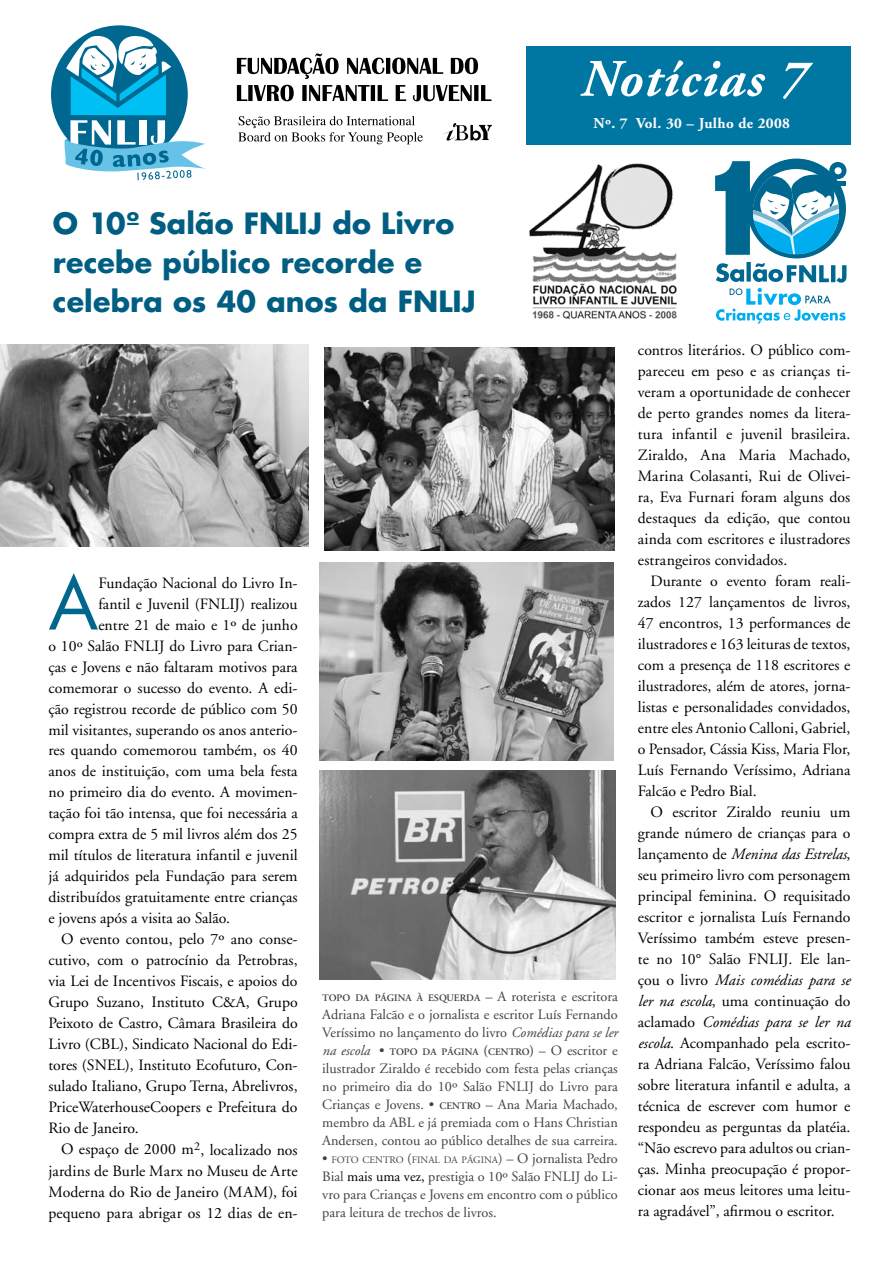
<style>
.page{position:relative;width:893px;height:1263px;background:#fff}
.page>*{position:absolute;margin:0;border:0;box-sizing:border-box;transform-origin:0 0}
.t1{font:71.4px "Futura";color:#00668d}
.t2{font:italic 700 52.5px "Adobe Garamond";letter-spacing:.025em;color:#fff}
.t3{font:700 28.5px/39px "Futura";letter-spacing:.005em;color:#005e82}
.t4{font:15.75px/21px "Adobe Garamond";color:#000;text-align:justify}
.t5{font:700 15px "Adobe Garamond";letter-spacing:.025em;color:#fff}
.t6{font:14.25px/18px "Adobe Garamond";color:#414142;text-align:justify}
.t7{font:600 10.05px "Adobe Garamond";color:#414142}
.t8{font:10.05px "Adobe Garamond";color:#414142}
.s1{font-weight:400;font-size:14.25px}
.s2{font-style:italic}
.s3{font-weight:400;font-style:italic;font-size:14.25px}
.s4{font-size:14.25px}
.s5{font-weight:600;font-size:10.05px}
.s6{color:#000}
</style>
<div class="page">
<img style="left:0;top:345px;width:309px;height:201px">
<div style="left:526px;top:47px;width:324px;height:98px;background:#0076a3"></div>
<img style="left:443px;top:123px;width:49px;height:18px">
<svg style="left:237px;top:53px;width:241px;height:26px"></svg>
<svg style="left:237px;top:85px;width:254px;height:16px"></svg>
<svg style="left:238px;top:116px;width:185px;height:28px"></svg>
<div style="left:51px;top:25px;width:137px;height:138px;background:#006890;border-radius:50%"></div>
<svg style="left:64px;top:35px;width:142px;height:145px"></svg>
<img style="left:324px;top:348px;width:290px;height:202px">
<img style="left:319px;top:563px;width:295px;height:197px">
<svg style="left:716px;top:263px;width:130px;height:61px"></svg>
<div style="left:747px;top:159px;width:99px;height:99px;background:#006890;border-radius:50%"></div>
<div style="left:829px;top:162px;width:17px;height:17px;background:#006890;border-radius:50%"></div>
<div style="left:834px;top:167px;width:8px;height:7px;background:#fff;border-radius:50%"></div>
<div style="left:833px;top:181px;width:12px;height:5px;background:#006890"></div>
<svg style="left:715px;top:161px;width:124px;height:94px"></svg>
<img style="left:319px;top:770px;width:297px;height:210px">
<img style="left:529px;top:163px;width:148px;height:156px">
<h2 class="t2" style="left:579px;top:50px;width:227px">Notícias 7</h2>
<h3 class="t3" style="left:53px;top:203px;width:424px">O 10º Salão FNLIJ do Livro recebe público recorde e celebra os 40 anos da FNLIJ</h3>
<p class="t5" style="left:593px;top:115px;width:198px">Nº. 7 Vol. 30 – Julho de 2008</p>
<h1 class="t1" style="left:48px;top:554px;width:51px">A</h1>
<p class="t4" style="left:98px;top:572px;width:201px">Fundação Nacional do Livro In-</p>
<p class="t4" style="left:98px;top:593px;width:201px">fantil e Juvenil (FNLIJ) realizou</p>
<p class="t4" style="left:98px;top:614px;width:201px">entre 21 de maio e 1º de junho</p>
<p class="t4" style="left:48px;top:635px;width:251px">o 10º Salão FNLIJ do Livro para Crian-</p>
<p class="t4" style="left:48px;top:656px;width:251px">ças e Jovens e não faltaram motivos para</p>
<p class="t4" style="left:48px;top:677px;width:251px">comemorar o sucesso do evento. A edi-</p>
<p class="t4" style="left:48px;top:698px;width:251px">ção registrou recorde de público com 50</p>
<p class="t4" style="left:48px;top:719px;width:251px">mil visitantes, superando os anos anterio-</p>
<p class="t4" style="left:48px;top:740px;width:251px">res quando comemorou também, os 40</p>
<p class="t4" style="left:48px;top:761px;width:251px">anos de instituição, com uma bela festa</p>
<p class="t4" style="left:48px;top:782px;width:251px">no primeiro dia do evento. A movimen-</p>
<p class="t4" style="left:48px;top:803px;width:251px">tação foi tão intensa, que foi necessária a</p>
<p class="t4" style="left:48px;top:824px;width:251px">compra extra de 5 mil livros além dos 25</p>
<p class="t4" style="left:48px;top:845px;width:251px">mil títulos de literatura infantil e juvenil</p>
<p class="t4" style="left:48px;top:866px;width:251px">já adquiridos pela Fundação para serem</p>
<p class="t4" style="left:48px;top:887px;width:251px">distribuídos gratuitamente entre crianças</p>
<p class="t4" style="left:48px;top:908px;width:183px">e jovens após a visita ao Salão.</p>
<p class="t4" style="left:61px;top:929px;width:238px">O evento contou, pelo 7º ano conse-</p>
<p class="t4" style="left:48px;top:950px;width:251px">cutivo, com o patrocínio da Petrobras,</p>
<p class="t4" style="left:48px;top:971px;width:251px">via Lei de Incentivos Fiscais, e apoios do</p>
<p class="t4" style="left:48px;top:992px;width:251px">Grupo Suzano, Instituto C&amp;A, Grupo</p>
<p class="t4" style="left:48px;top:1013px;width:251px">Peixoto de Castro, Câmara Brasileira do</p>
<p class="t4" style="left:48px;top:1034px;width:251px">Livro (CBL), Sindicato Nacional do Edi-</p>
<p class="t4" style="left:48px;top:1055px;width:251px">tores (SNEL), Instituto Ecofuturo, Con-</p>
<p class="t4" style="left:48px;top:1076px;width:251px">sulado Italiano, Grupo Terna, Abrelivros,</p>
<p class="t4" style="left:48px;top:1097px;width:251px">PriceWaterhouseCoopers e Prefeitura do</p>
<p class="t4" style="left:48px;top:1118px;width:92px">Rio de Janeiro.</p>
<p class="t4" style="left:61px;top:1139px;width:238px">O espaço de 2000 m<sup>2</sup>, localizado nos</p>
<p class="t4" style="left:48px;top:1160px;width:251px">jardins de Burle Marx no Museu de Arte</p>
<p class="t4" style="left:48px;top:1181px;width:251px">Moderna do Rio de Janeiro (MAM), foi</p>
<p class="t4" style="left:48px;top:1202px;width:251px">pequeno para abrigar os 12 dias de en-</p>
<p class="t7" style="left:322px;top:992px;width:297px">TOPO DA PÁGINA À ESQUERDA <span class="s1">– A roterista e escritora</span></p>
<p class="t6" style="left:322px;top:1006px;width:297px">Adriana Falcão e o jornalista e escritor Luís Fernando<br>Veríssimo no lançamento do livro <span class="s2">Comédias para se ler</span></p>
<p class="t7" style="left:322px;top:1046px;width:297px"><span class="s3">na escola</span> <span class="s1">•</span> TOPO DA PÁGINA <span class="s4">(</span>CENTRO<span class="s4">)</span> <span class="s1">– O escritor e</span></p>
<p class="t6" style="left:322px;top:1060px;width:297px">ilustrador Ziraldo é recebido com festa pelas crianças no primeiro dia do 10º Salão FNLIJ do Livro para Crianças e Jovens. • <span class="s5">CENTRO</span> – Ana Maria Machado, membro da ABL e já premiada com o Hans Christian Andersen, contou ao público detalhes de sua carreira.</p>
<p class="t8" style="left:322px;top:1155px;width:297px"><span class="s4">•</span> FOTO CENTRO <span class="s4">(</span>FINAL DA PÁGINA<span class="s4">)</span> <span class="s4">– O jornalista Pedro</span></p>
<p class="t6" style="left:322px;top:1168px;width:297px">Bial <span class="s6">mais uma vez,</span> prestigia o 10º Salão FNLIJ do Li&shy;vro para Crianças e Jovens em encontro com o público para leitura de trechos de livros.</p>
<p class="t4" style="left:638px;top:340px;width:214px">contros literários. O público com&shy;pareceu em peso e as crianças ti&shy;veram a oportunidade de conhecer de perto grandes nomes da litera&shy;tura infantil e juvenil brasileira.<br>Ziraldo, Ana Maria Machado, Marina Colasanti, Rui de Olivei&shy;ra, Eva Furnari foram alguns dos destaques da edição, que contou ainda com escritores e ilustradores estrangeiros convidados.</p>
<p class="t4" style="left:638px;top:571px;width:214px;text-indent:13px">Durante o evento foram reali&shy;zados 127 lançamentos de livros, 47 encontros, 13 performances de ilustradores e 163 leituras de textos, com a presença de 118 escritores e ilustradores, além de atores, jorna&shy;listas e personalidades convidados, entre eles Antonio Calloni, Gabriel, o Pensador, Cássia Kiss, Maria Flor, Luís Fernando Veríssimo, Adriana Falcão e Pedro Bial.</p>
<p class="t4" style="left:638px;top:802px;width:214px;text-indent:13px">O escritor Ziraldo reuniu um grande número de crianças para o lançamento de <span class="s2">Menina das Estrelas</span>, seu primeiro livro com personagem principal feminina. O requisitado escritor e jornalista Luís Fernando Veríssimo também esteve presen&shy;te no 10° Salão FNLIJ. Ele lan&shy;çou o livro <span class="s2">Mais comédias para se ler na escola</span>, uma continuação do aclamado <span class="s2">Comédias para se ler na escola</span>. Acompanhado pela escrito&shy;ra Adriana Falcão, Veríssimo falou sobre literatura infantil e adulta, a técnica de escrever com humor e respondeu as perguntas da platéia. “Não escrevo para adultos ou crian&shy;ças. Minha preocupação é propor&shy;cionar aos meus leitores uma leitu&shy;ra agradável”, afirmou o escritor.</p>
</div>
